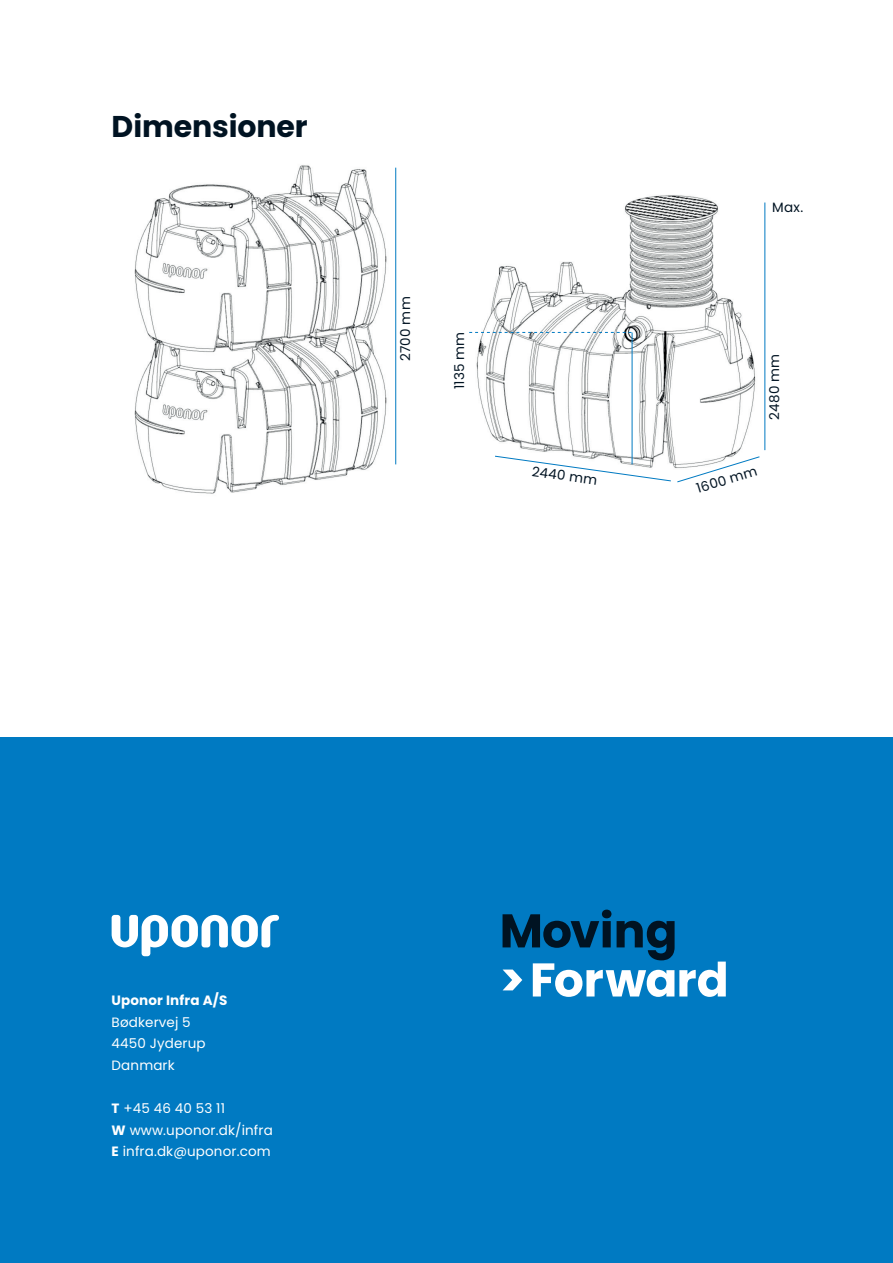
<style>
.page{position:relative;width:893px;height:1263px;background:#007ac2}
.page>*{position:absolute;margin:0;border:0;box-sizing:border-box;transform-origin:0 0}
.Subhead_-_20pt{font:700 30px "Poppins";letter-spacing:-.005em;color:#001322}
.t1{font:13.5px/21.6px "Poppins";letter-spacing:.01em;color:#fff}
.Body_Copy_-_9pt{font:13.5px "Poppins";letter-spacing:.02em;color:#001322}
.t2{font:700 13.5px "Poppins";letter-spacing:.01em;color:#fff}
.s1{font-weight:700}
</style>
<div class="page">
<svg style="left:112px;top:915px;width:167px;height:41px"></svg>
<svg style="left:502px;top:910px;width:224px;height:87px"></svg>
<div style="left:0;top:0;width:893px;height:737px;background:#fff"></div>
<img style="left:134px;top:165px;width:263px;height:329px">
<hr style="left:395px;top:168px;width:1px;height:296px;background:#007ac2">
<img style="left:469px;top:195px;width:287px;height:260px">
<svg style="left:495px;top:455px;width:265px;height:28px"></svg>
<hr style="left:764px;top:202px;width:1px;height:248px;background:#007ac2">
<hr style="left:632px;top:333px;width:1px;height:131px;background:#007ac2">
<svg style="left:469px;top:332px;width:162px;height:1px"></svg>
<p class="Subhead_-_20pt" style="left:112px;top:109px;width:198px">Dimensioner</p>
<p class="Body_Copy_-_9pt" style="left:398px;top:361px;width:66px;rotate:-90deg">2700 mm</p>
<p class="Body_Copy_-_9pt" style="left:452px;top:389px;width:59px;rotate:-90deg">1135 mm</p>
<p class="Body_Copy_-_9pt" style="left:772px;top:200px;width:33px">Max.</p>
<p class="Body_Copy_-_9pt" style="left:767px;top:420px;width:67px;rotate:-90deg">2480 mm</p>
<p class="Body_Copy_-_9pt" style="left:533px;top:463px;width:67px;rotate:8deg">2440 mm</p>
<p class="Body_Copy_-_9pt" style="left:695px;top:481px;width:64px;rotate:-17deg">1600 mm</p>
<p class="t2" style="left:112px;top:992px;width:117px">Uponor Infra A/S</p>
<p class="t1" style="left:112px;top:1011px;width:96px">Bødkervej 5<br>4450 Jyderup<br>Danmark</p>
<p class="t1" style="left:112px;top:1097px;width:163px"><span class="s1">T</span> +45 46 40 53 11<br><span class="s1">W</span> www.uponor.dk/infra<br><span class="s1">E</span> infra.dk@uponor.com</p>
</div>
